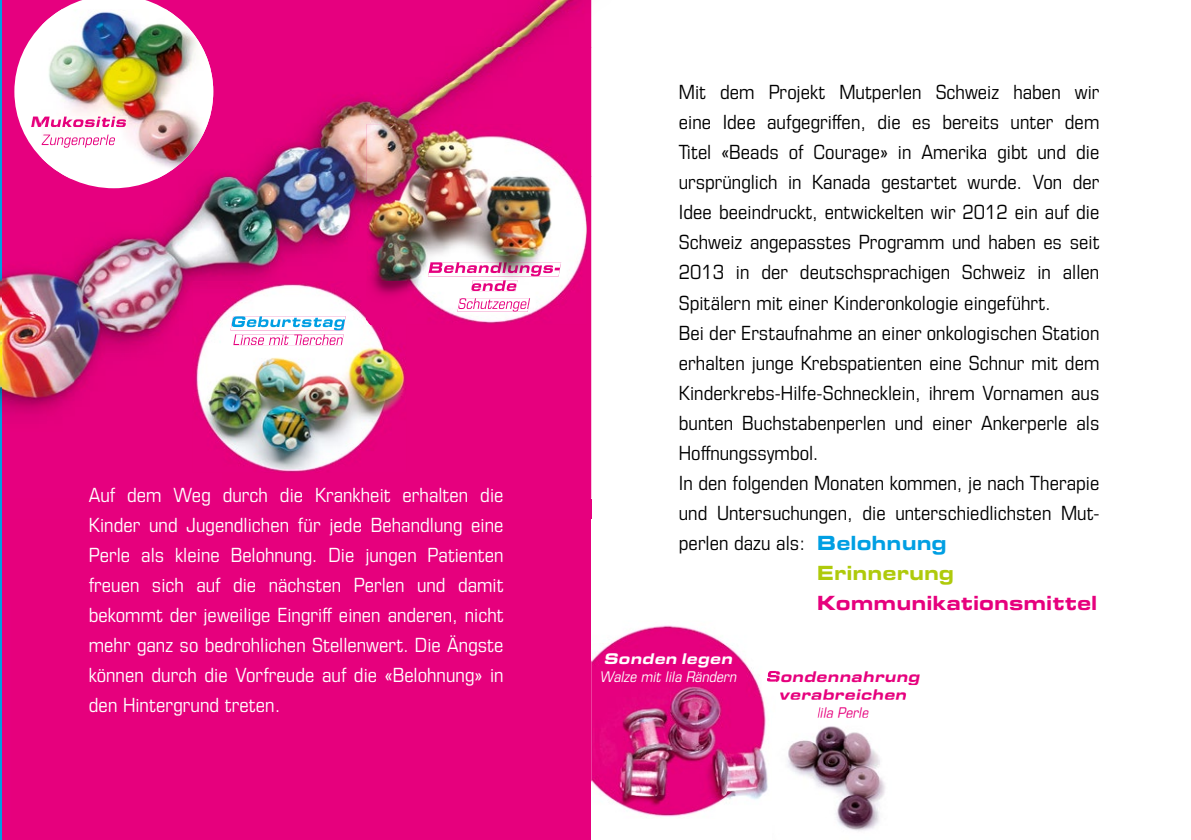
<style>
.page{position:relative;width:1191px;height:840px;background:#fff}
.page>*{position:absolute;margin:0;border:0;box-sizing:border-box;transform-origin:0 0}
.t1{font:21.2px/30px "Eurostile Con";color:#000}
.t2{font:21.2px/30px "Eurostile Con";color:#fff;text-align:justify}
.t3{font:900 21.2px "Eurostile Ext";color:#e6007d;scale:.91 1}
.t4{font:900 21.2px "Eurostile Ext";color:#afca0b;scale:.91 1}
.t5{font:italic 900 16px/18px "Eurostile Ext";color:#e6007d;text-align:center;scale:.93 1}
.t6{font:italic 16px "Eurostile Con";color:#fff}
.t7{font:italic 900 16px "Eurostile Ext";color:#fff;scale:.93 1}
.t8{font:italic 16px "Eurostile Con";color:#e6007d}
.s1{font-family:"Eurostile Ext";font-weight:900;color:#009fe3}
</style>
<div class="page">
<img style="left:591px;top:625px;width:177px;height:192px">
<div style="left:1px;top:0;width:590px;height:839px;background:#e6007d"></div>
<hr style="left:0;top:0;width:1px;height:839px;background:#009fe3">
<img style="left:591px;top:0;width:1px;height:498px">
<img style="left:1px;top:0;width:581px;height:47px">
<img style="left:0;top:47px;width:74px;height:451px">
<img style="left:149px;top:85px;width:221px;height:220px">
<img style="left:370px;top:47px;width:153px;height:77px">
<img style="left:74px;top:188px;width:75px;height:209px">
<img style="left:149px;top:305px;width:30px;height:38px">
<img style="left:282px;top:472px;width:17px;height:1px">
<img style="left:1px;top:604px;width:1px;height:219px">
<img style="left:367px;top:124px;width:220px;height:200px">
<img style="left:193px;top:281px;width:213px;height:191px">
<img style="left:367px;top:281px;width:39px;height:43px">
<img style="left:230px;top:316px;width:116px;height:14px">
<img style="left:233px;top:334px;width:111px;height:11px">
<img style="left:787px;top:726px;width:98px;height:105px">
<img style="left:766px;top:670px;width:10px;height:14px">
<img style="left:428px;top:262px;width:133px;height:14px">
<img style="left:471px;top:280px;width:46px;height:11px">
<img style="left:457px;top:298px;width:73px;height:13px">
<img style="left:14px;top:0;width:199px;height:188px">
<img style="left:42px;top:134px;width:74px;height:14px">
<p class="t2" style="left:89px;top:479px;width:416px">Auf dem Weg durch die Krankheit erhalten die Kinder und Jugendlichen für jede Behandlung eine Perle als kleine Belohnung. Die jungen Patienten freuen sich auf die nächsten Perlen und damit bekommt der jeweilige Eingriff einen anderen, nicht mehr ganz so bedrohlichen Stellenwert. Die Ängste können durch die Vorfreude auf die «Belohnung» in den Hintergrund treten.</p>
<p class="t1" style="left:679px;top:76px;width:422px">Mit dem Projekt Mutperlen Schweiz haben wir eine Idee aufgegriffen, die es bereits unter dem Titel «Beads of Courage» in Amerika gibt und die ursprünglich in Kanada gestartet wurde. Von der Idee beeindruckt, entwickelten wir 2012 ein auf die Schweiz angepasstes Programm und haben es seit 2013 in der deutschsprachigen Schweiz in allen Spitälern mit einer Kinderonkologie eingeführt.<br>Bei der Erstaufnahme an einer onkologischen Station erhalten junge Krebspatienten eine Schnur mit dem Kinderkrebs-Hilfe-Schnecklein, ihrem Vornamen aus bunten Buchstabenperlen und einer Ankerperle als Hoffnungssymbol.<br>In den folgenden Monaten kommen, je nach Therapie und Untersuchungen, die unterschiedlichsten Mut&shy;perlen dazu als: <span class="s1">Belohnung</span></p>
<p class="t4" style="left:817px;top:556px;width:152px">Erinnerung</p>
<p class="t3" style="left:817px;top:586px;width:310px">Kommunikationsmittel</p>
<p class="t7" style="left:603px;top:646px;width:144px">Sonden legen</p>
<p class="t6" style="left:599px;top:665px;width:142px">Walze mitlila Rändern</p>
<p class="t5" style="left:765px;top:665px;width:171px">Sondennahrung verabreichen</p>
<p class="t8" style="left:816px;top:701px;width:57px">lila Perle</p>
</div>
